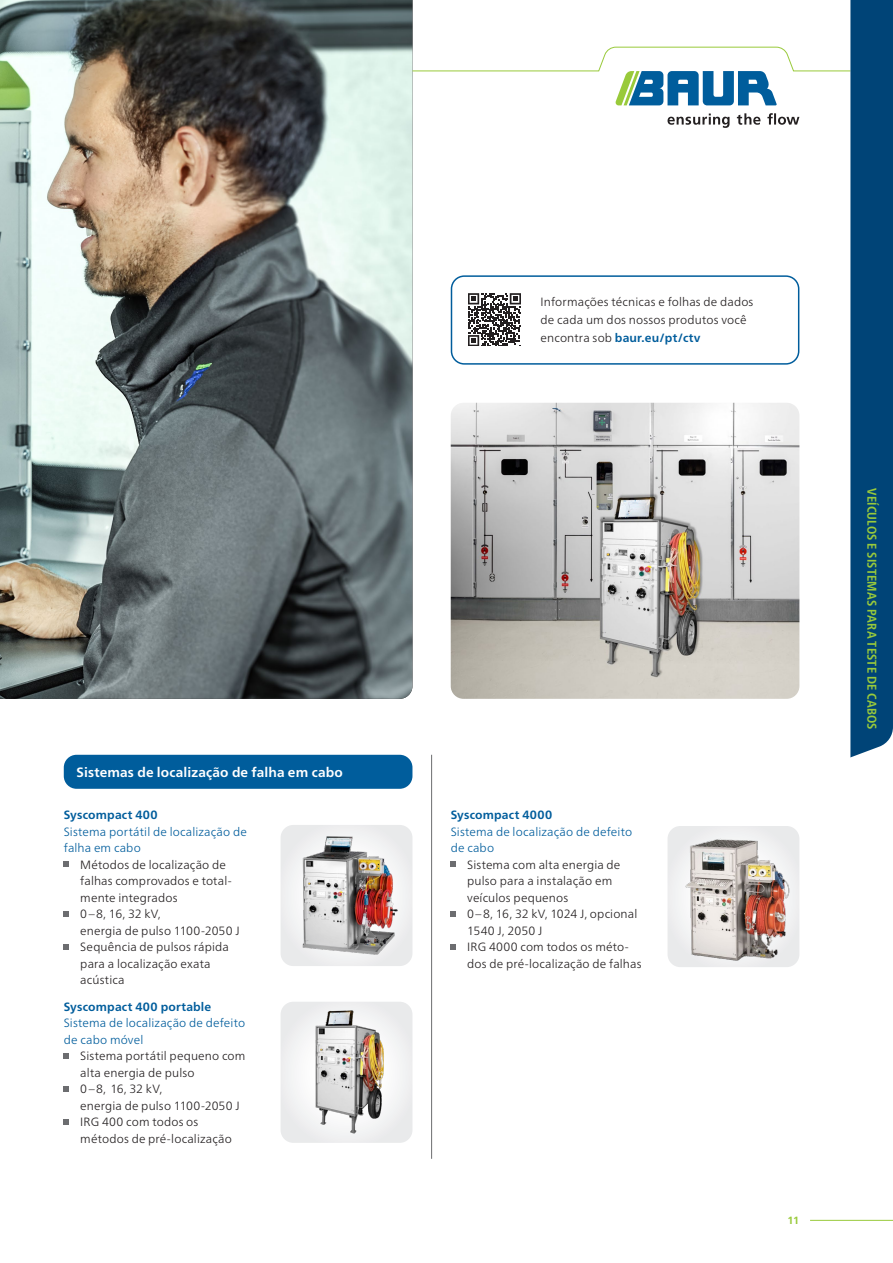
<style>
.page{position:relative;width:893px;height:1263px;background:#fff}
.page>*{position:absolute;margin:0;border:0;box-sizing:border-box;transform-origin:0 0}
.t1{font:700 13.5px "Frutiger Neue LTW1 G";letter-spacing:.01em;color:#fff}
.t2{font:700 condensed 12.75px "Frutiger Neue LTW1 G";letter-spacing:.01em;color:#99ca3b}
.t3{font:300 12px/16.5px "Frutiger Neue LTW1 G";letter-spacing:.015em;color:#231f20}
.t4{font:300 12px/16.5px "Frutiger Neue LTW1 G";letter-spacing:.015em;color:#005d9c}
.t5{font:700 12px "Frutiger Neue LTW1 G";letter-spacing:.015em;color:#005d9c}
.t6{font:700 10.5px "Frutiger Neue LTW1 G";color:#99ca3b}
.s1{font-weight:700;color:#005d9c}
</style>
<div class="page">
<img style="left:0;top:0;width:412px;height:699px">
<hr style="left:810px;top:1220px;width:83px;height:1px;background:#99ca3b">
<svg style="left:64px;top:861px;width:5px;height:5px"></svg>
<svg style="left:64px;top:911px;width:5px;height:5px"></svg>
<svg style="left:64px;top:944px;width:5px;height:5px"></svg>
<svg style="left:64px;top:1053px;width:5px;height:5px"></svg>
<svg style="left:64px;top:1086px;width:5px;height:5px"></svg>
<svg style="left:64px;top:1119px;width:5px;height:5px"></svg>
<svg style="left:451px;top:861px;width:5px;height:5px"></svg>
<svg style="left:451px;top:911px;width:5px;height:5px"></svg>
<svg style="left:451px;top:944px;width:5px;height:5px"></svg>
<div style="left:281px;top:825px;width:131px;height:141px;background:#ebebed"></div>
<img style="left:289px;top:825px;width:113px;height:141px">
<div style="left:281px;top:1002px;width:131px;height:141px;background:#ebeced"></div>
<img style="left:290px;top:1004px;width:112px;height:133px">
<svg style="left:668px;top:827px;width:7px;height:139px"></svg>
<img style="left:675px;top:826px;width:124px;height:141px">
<div style="left:64px;top:755px;width:348px;height:34px;background:#005d9c;border-radius:13px"></div>
<hr style="left:431px;top:755px;width:1px;height:404px;background:#6c6d70">
<svg style="left:412px;top:0;width:438px;height:765px"></svg>
<div style="left:850px;top:0;width:43px;height:758px;background:#047"></div>
<p class="t1" style="left:77px;top:762px;width:268px">Sistemas de localização de falha em cabo</p>
<p class="t5" style="left:64px;top:806px;width:95px">Syscompact 400</p>
<p class="t4" style="left:64px;top:822px;width:185px">Sistema portátil de localização de falha em cabo</p>
<p class="t3" style="left:80px;top:855px;width:153px">Métodos de localização de falhas comprovados e total&shy;mente integrados</p>
<p class="t3" style="left:80px;top:905px;width:161px">0–8, 16, 32 kV,<br>energia de pulso 1100-2050 J</p>
<p class="t3" style="left:80px;top:938px;width:150px">Sequência de pulsos rápida para a localização exata acústica</p>
<p class="t5" style="left:64px;top:998px;width:149px">Syscompact 400 portable</p>
<p class="t4" style="left:64px;top:1014px;width:183px">Sistema de localização de defeito de cabo móvel</p>
<p class="t3" style="left:80px;top:1047px;width:167px">Sistema portátil pequeno com alta energia de pulso</p>
<p class="t3" style="left:80px;top:1080px;width:161px">0–8, 16, 32 kV,<br>energia de pulso 1100-2050 J</p>
<p class="t3" style="left:80px;top:1113px;width:153px">IRG 400 com todos os métodos de pré-localização</p>
<p class="t3" style="left:541px;top:292px;width:214px;line-height:18px">Informações técnicas e folhas de dados de cada um dos nossos produtos você encontra sob <span class="s1">baur.eu/pt/ctv</span></p>
<p class="t5" style="left:451px;top:806px;width:103px">Syscompact 4000</p>
<p class="t4" style="left:451px;top:822px;width:183px">Sistema de localização de defeito de cabo</p>
<p class="t3" style="left:467px;top:855px;width:155px">Sistema com alta energia de pulso para a instalação em veículos pequenos</p>
<p class="t3" style="left:467px;top:905px;width:172px">0–8, 16, 32 kV, 1024 J, opcional<br>1540 J, 2050 J</p>
<p class="t3" style="left:467px;top:938px;width:176px">IRG 4000 com todos os méto&shy;dos de pré-localização de falhas</p>
<p class="t2" style="left:882px;top:488px;width:243px;rotate:90deg">VEÍCULOS E SISTEMAS PARA TESTE DE CABOS</p>
<p class="t6" style="left:787px;top:1213px;width:13px">11</p>
</div>
